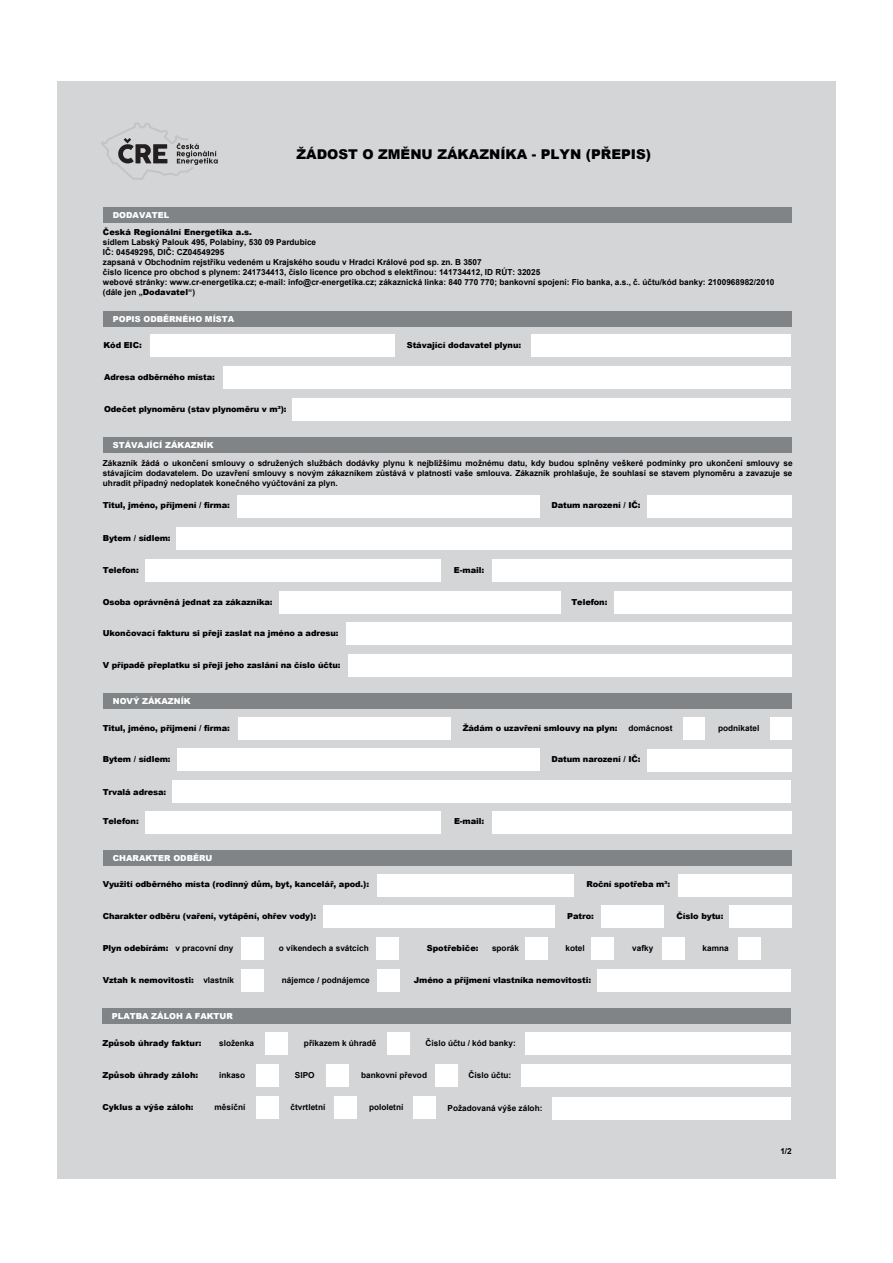
<style>
.page{position:relative;width:893px;height:1263px;background:#fff}
.page>*{position:absolute;margin:0;border:0;box-sizing:border-box;transform-origin:0 0}
.t1{font:900 13.5px "Arial";color:#000001}
.t2{font:700 8.25px/9.9px "Arial";color:#000001}
.t3{font:900 8.25px "Arial";letter-spacing:-.01em;color:#000001}
.t4{font:900 8.25px "Arial";color:#fff}
.s1{font-weight:900}
.s2{font-weight:700}
</style>
<div class="page">
<div style="left:57px;top:81px;width:779px;height:1097px;background:#d4d5d7"></div>
<svg style="left:101px;top:122px;width:117px;height:58px"></svg>
<div style="left:103px;top:207px;width:689px;height:15px;background:#808487"></div>
<div style="left:237px;top:495px;width:303px;height:22px;background:#fff"></div>
<div style="left:648px;top:495px;width:144px;height:22px;background:#fff"></div>
<div style="left:648px;top:749px;width:144px;height:22px;background:#fff"></div>
<div style="left:223px;top:366px;width:568px;height:23px;background:#fff"></div>
<div style="left:293px;top:398px;width:498px;height:23px;background:#fff"></div>
<div style="left:150px;top:334px;width:244px;height:23px;background:#fff"></div>
<div style="left:532px;top:334px;width:259px;height:23px;background:#fff"></div>
<div style="left:103px;top:312px;width:689px;height:15px;background:#808487"></div>
<div style="left:103px;top:438px;width:689px;height:15px;background:#808487"></div>
<div style="left:177px;top:527px;width:615px;height:23px;background:#fff"></div>
<div style="left:145px;top:559px;width:296px;height:23px;background:#fff"></div>
<div style="left:615px;top:591px;width:177px;height:23px;background:#fff"></div>
<div style="left:279px;top:591px;width:281px;height:23px;background:#fff"></div>
<div style="left:346px;top:622px;width:446px;height:23px;background:#fff"></div>
<div style="left:349px;top:654px;width:443px;height:23px;background:#fff"></div>
<div style="left:684px;top:717px;width:21px;height:23px;background:#fff"></div>
<div style="left:770px;top:717px;width:21px;height:23px;background:#fff"></div>
<div style="left:241px;top:937px;width:23px;height:23px;background:#fff"></div>
<div style="left:376px;top:937px;width:23px;height:23px;background:#fff"></div>
<div style="left:525px;top:937px;width:23px;height:23px;background:#fff"></div>
<div style="left:591px;top:937px;width:23px;height:23px;background:#fff"></div>
<div style="left:662px;top:937px;width:23px;height:23px;background:#fff"></div>
<div style="left:738px;top:937px;width:22px;height:23px;background:#fff"></div>
<div style="left:103px;top:694px;width:689px;height:15px;background:#808487"></div>
<div style="left:177px;top:748px;width:363px;height:23px;background:#fff"></div>
<div style="left:172px;top:780px;width:619px;height:22px;background:#fff"></div>
<div style="left:492px;top:559px;width:300px;height:23px;background:#fff"></div>
<div style="left:145px;top:811px;width:296px;height:22px;background:#fff"></div>
<div style="left:492px;top:811px;width:300px;height:22px;background:#fff"></div>
<div style="left:323px;top:905px;width:232px;height:23px;background:#fff"></div>
<div style="left:601px;top:905px;width:63px;height:23px;background:#fff"></div>
<div style="left:729px;top:905px;width:63px;height:23px;background:#fff"></div>
<div style="left:377px;top:874px;width:197px;height:22px;background:#fff"></div>
<div style="left:678px;top:874px;width:113px;height:22px;background:#fff"></div>
<div style="left:103px;top:850px;width:689px;height:15px;background:#808487"></div>
<div style="left:238px;top:717px;width:213px;height:23px;background:#fff"></div>
<div style="left:241px;top:969px;width:23px;height:22px;background:#fff"></div>
<div style="left:377px;top:969px;width:23px;height:22px;background:#fff"></div>
<div style="left:598px;top:969px;width:193px;height:22px;background:#fff"></div>
<div style="left:265px;top:1032px;width:22px;height:23px;background:#fff"></div>
<div style="left:387px;top:1032px;width:23px;height:23px;background:#fff"></div>
<div style="left:526px;top:1032px;width:265px;height:23px;background:#fff"></div>
<div style="left:102px;top:1008px;width:689px;height:16px;background:#808487"></div>
<div style="left:256px;top:1064px;width:22px;height:23px;background:#fff"></div>
<div style="left:326px;top:1064px;width:23px;height:23px;background:#fff"></div>
<div style="left:256px;top:1096px;width:22px;height:23px;background:#fff"></div>
<div style="left:334px;top:1096px;width:23px;height:23px;background:#fff"></div>
<div style="left:413px;top:1096px;width:23px;height:23px;background:#fff"></div>
<div style="left:435px;top:1064px;width:23px;height:23px;background:#fff"></div>
<div style="left:521px;top:1064px;width:270px;height:23px;background:#fff"></div>
<div style="left:552px;top:1097px;width:239px;height:22px;background:#fff"></div>
<p class="t4" style="left:113px;top:209px;width:58px">DODAVATEL</p>
<h1 class="t1" style="left:296px;top:145px;width:356px">ŽÁDOST O ZMĚNU ZÁKAZNÍKA - PLYN (PŘEPIS)</h1>
<p class="t3" style="left:103px;top:226px;width:150px">Česká Regionální Energetika a.s.</p>
<p class="t2" style="left:103px;top:237px;width:673px">sídlem Labský Palouk 495, Polabiny, 530 09 Pardubice<br>IČ: 04549295, DIČ: CZ04549295<br>zapsaná v Obchodním rejstříku vedeném u Krajského soudu v Hradci Králové pod sp. zn. B 3507<br>číslo licence pro obchod s plynem: 241734413, číslo licence pro obchod s elektřinou: 141734412, ID RÚT: 32025<br>webové stránky: www.cr-energetika.cz; e-mail: info@cr-energetika.cz; zákaznická linka: 840 770 770; bankovní spojení: Fio banka, a.s., č. účtu/kód banky: 2100968982/2010 (dále jen „<span class="s1">Dodavatel</span>“)</p>
<p class="t4" style="left:113px;top:313px;width:123px">POPIS ODBĚRNÉHO MÍSTA</p>
<p class="t3" style="left:103px;top:339px;width:40px">Kód EIC:</p>
<p class="t3" style="left:407px;top:339px;width:116px">Stávající dodavatel plynu:</p>
<p class="t3" style="left:104px;top:371px;width:112px">Adresa odběrného místa:</p>
<p class="t3" style="left:104px;top:403px;width:184px">Odečet plynoměru (stav plynoměru v m³):</p>
<p class="t4" style="left:113px;top:439px;width:102px">STÁVAJÍCÍ ZÁKAZNÍK</p>
<p class="t2" style="left:103px;top:458px;width:691px;text-align:justify">Zákazník žádá o ukončení smlouvy o sdružených službách dodávky plynu k nejbližšímu možnému datu, kdy budou splněny veškeré podmínky pro ukončení smlouvy se stávajícím dodavatelem. Do uzavření smlouvy s novým zákazníkem zůstává v platnosti vaše smlouva. Zákazník prohlašuje, že souhlasí se stavem plynoměru a zavazuje se uhradit případný nedoplatek konečného vyúčtování za plyn.</p>
<p class="t3" style="left:103px;top:499px;width:129px">Titul, jméno, příjmení / firma:</p>
<p class="t3" style="left:551px;top:499px;width:91px">Datum narození / IČ:</p>
<p class="t3" style="left:103px;top:532px;width:70px">Bytem / sídlem:</p>
<p class="t3" style="left:103px;top:564px;width:38px">Telefon:</p>
<p class="t3" style="left:454px;top:564px;width:32px">E-mail:</p>
<p class="t3" style="left:103px;top:596px;width:171px">Osoba oprávněná jednat za zákazníka:</p>
<p class="t3" style="left:571px;top:596px;width:38px">Telefon:</p>
<p class="t3" style="left:103px;top:627px;width:237px">Ukončovací fakturu si přeji zaslat na jméno a adresu:</p>
<p class="t3" style="left:103px;top:659px;width:239px">V případě přeplatku si přeji jeho zaslání na číslo účtu:</p>
<p class="t4" style="left:113px;top:695px;width:79px">NOVÝ ZÁKAZNÍK</p>
<p class="t3" style="left:103px;top:722px;width:129px">Titul, jméno, příjmení / firma:</p>
<p class="t3" style="left:463px;top:722px;width:157px">Žádám o uzavření smlouvy na plyn:</p>
<p class="t2" style="left:628px;top:723px;width:46px">domácnost</p>
<p class="t2" style="left:718px;top:723px;width:43px">podnikatel</p>
<p class="t3" style="left:103px;top:753px;width:70px">Bytem / sídlem:</p>
<p class="t3" style="left:103px;top:786px;width:65px">Trvalá adresa:</p>
<p class="t3" style="left:103px;top:815px;width:38px">Telefon:</p>
<p class="t3" style="left:454px;top:815px;width:32px">E-mail:</p>
<p class="t4" style="left:113px;top:852px;width:101px">CHARAKTER ODBĚRU</p>
<p class="t3" style="left:551px;top:753px;width:91px">Datum narození / IČ:</p>
<p class="t3" style="left:103px;top:878px;width:268px">Využití odběrného místa (rodinný dům, byt, kancelář, apod.):</p>
<p class="t3" style="left:586px;top:878px;width:85px">Roční spotřeba m³:</p>
<p class="t3" style="left:103px;top:910px;width:215px">Charakter odběru (vaření, vytápění, ohřev vody):</p>
<p class="t3" style="left:567px;top:910px;width:28px">Patro:</p>
<p class="t3" style="left:677px;top:910px;width:48px">Číslo bytu:</p>
<p class="t3" style="left:103px;top:942px;width:67px">Plyn odebírám:</p>
<p class="t3" style="left:427px;top:942px;width:53px">Spotřebiče:</p>
<p class="t2" style="left:492px;top:943px;width:29px">sporák</p>
<p class="t2" style="left:565px;top:943px;width:21px">kotel</p>
<p class="t2" style="left:632px;top:943px;width:23px">vafky</p>
<p class="t2" style="left:703px;top:943px;width:28px">kamna</p>
<p class="t2" style="left:175px;top:943px;width:60px">v pracovní dny</p>
<p class="t2" style="left:279px;top:943px;width:91px">o víkendech a svátcích</p>
<p class="t3" style="left:103px;top:973px;width:133px">Vztah k nemovitosti: <span class="s2">vlastník</span></p>
<p class="t2" style="left:282px;top:975px;width:90px">nájemce / podnájemce</p>
<p class="t3" style="left:414px;top:973px;width:179px">Jméno a příjmení vlastníka nemovitosti:</p>
<p class="t4" style="left:112px;top:1010px;width:122px">PLATBA ZÁLOH A FAKTUR</p>
<p class="t3" style="left:102px;top:1037px;width:101px">Způsob úhrady faktur:</p>
<p class="t2" style="left:219px;top:1038px;width:36px">složenka</p>
<p class="t2" style="left:304px;top:1038px;width:74px">příkazem k úhradě</p>
<p class="t2" style="left:426px;top:1038px;width:92px">Číslo účtu / kód banky:</p>
<p class="t2" style="left:361px;top:1070px;width:68px">bankovní převod</p>
<p class="t2" style="left:469px;top:1070px;width:44px">Číslo účtu:</p>
<p class="t2" style="left:448px;top:1103px;width:96px">Požadovaná výše záloh:</p>
<p class="t3" style="left:102px;top:1069px;width:97px">Způsob úhrady záloh:</p>
<p class="t2" style="left:219px;top:1070px;width:28px">inkaso</p>
<p class="t2" style="left:295px;top:1070px;width:21px">SIPO</p>
<p class="t3" style="left:102px;top:1101px;width:93px">Cyklus a výše záloh:</p>
<p class="t2" style="left:215px;top:1102px;width:32px">měsíční</p>
<p class="t2" style="left:290px;top:1102px;width:36px">čtvrtletní</p>
<p class="t2" style="left:369px;top:1102px;width:36px">pololetní</p>
<p class="t2" style="left:780px;top:1146px;width:13px">1/2</p>
</div>
